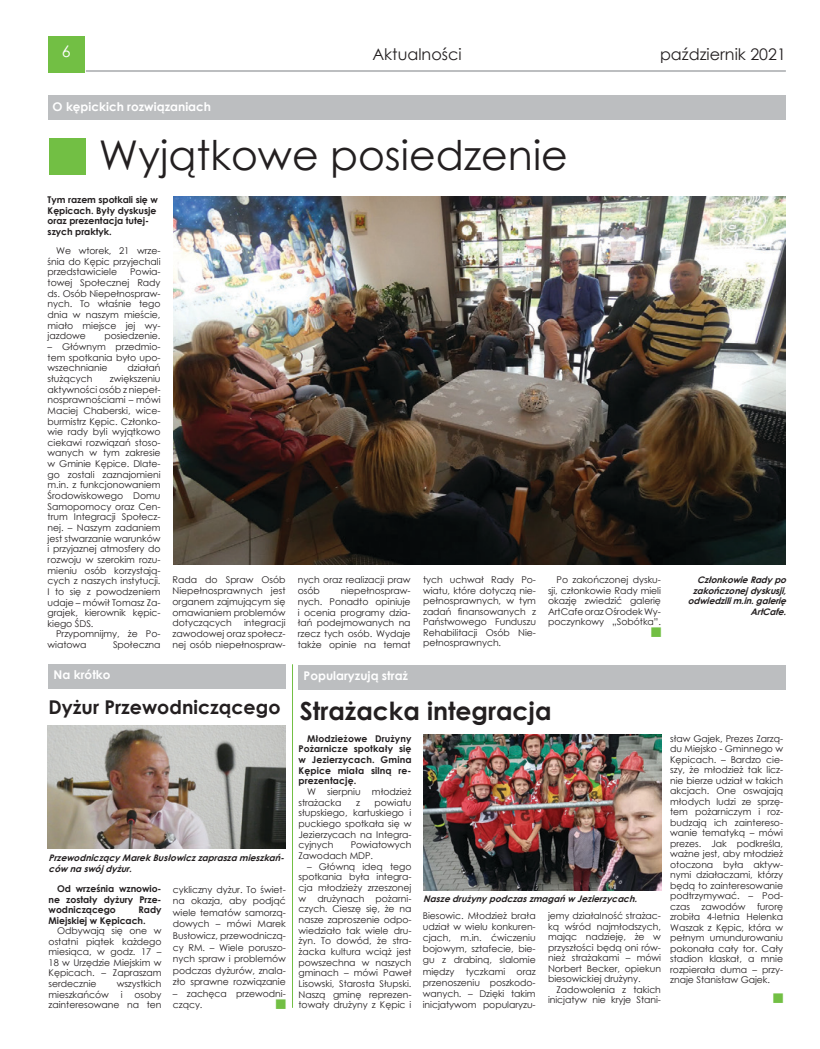
<style>
.page{position:relative;width:820px;height:1049px;background:#fff}
.page>*{position:absolute;margin:0;border:0;box-sizing:border-box;transform-origin:0 0}
.t1{font:41px "Century Gothic";color:#231f20}
.t2{font:700 25px "Century Gothic";color:#231f20}
.t3{font:700 19px "Century Gothic";color:#231f20}
.t4{font:16px "Century Gothic";color:#231f20}
.t5{font:16px "Century Gothic";color:#fff}
.t6{font:700 12px "Century Gothic";color:#fff}
.t7{font:9.3px/10.6px "Century Gothic";letter-spacing:-.005em;color:#231f20;text-align:justify}
.t8{font:700 9.3px/10.6px "Century Gothic";letter-spacing:-.005em;color:#231f20}
.t9{font:italic 700 9px/10.8px "Century Gothic";color:#231f20;text-align:right}
</style>
<div class="page">
<hr style="left:86px;top:70px;width:699px;height:2px;background:#bcbec0">
<div style="left:48px;top:36px;width:36px;height:36px;background:#72bf44"></div>
<hr style="left:292px;top:664px;width:1px;height:344px;background:#72bf44">
<img style="left:173px;top:196px;width:612px;height:368px">
<div style="left:49px;top:96px;width:736px;height:24px;background:#bcbec0"></div>
<div style="left:298px;top:665px;width:487px;height:24px;background:#bcbec0"></div>
<img style="left:48px;top:725px;width:237px;height:124px">
<div style="left:49px;top:138px;width:36px;height:36px;background:#72bf44"></div>
<div style="left:48px;top:664px;width:238px;height:24px;background:#bcbec0"></div>
<img style="left:423px;top:735px;width:237px;height:155px">
<h3 class="t5" style="left:62px;top:40px;width:10px">6</h3>
<h3 class="t4" style="left:372px;top:43px;width:91px">Aktualności</h3>
<h3 class="t4" style="left:659px;top:43px;width:127px">październik 2021</h3>
<p class="t6" style="left:53px;top:97px;width:160px">O kępickich rozwiązaniach</p>
<h1 class="t1" style="left:99px;top:127px;width:470px">Wyjątkowe posiedzenie</h1>
<p class="t8" style="left:48px;top:194px;width:112px">Tym razem spotkali się w<br>Kępicach. Były dyskusje oraz prezentacja tutej&shy;szych praktyk.</p>
<p class="t7" style="left:48px;top:245px;width:114px;text-indent:9px">We wtorek, 21 wrze&shy;śnia do Kępic przyjechali przedstawiciele</p>
<p class="t7" style="left:48px;top:267px;width:114px;text-indent:82px">Powia&shy;towej Społecznej Rady ds. Osób Niepełnospraw&shy;nych. To właśnie tego dnia w naszym mieście, miało miejsce jej wy&shy;jazdowe</p>
<p class="t7" style="left:104px;top:330px;width:57px">posiedzenie.</p>
<p class="t7" style="left:48px;top:341px;width:114px">– Głównym przedmio&shy;tem spotkania było upo&shy;wszechnianie</p>
<p class="t7" style="left:127px;top:362px;width:35px">działań</p>
<p class="t7" style="left:48px;top:373px;width:114px;text-indent:62px">zwiększeniu aktywności osób z niepeł&shy;nosprawnościami – mówi Maciej Chaberski, wice&shy;burmistrz Kępic. Członko&shy;wie rady byli wyjątkowo ciekawi rozwiązań stoso&shy;wanych w tym zakresie w Gminie Kępice. Dlate&shy;go zostali zaznajomieni m.in. z funkcjonowaniem Środowiskowego Domu Samopomocy oraz Cen&shy;trum Integracji Społecz&shy;nej. – Naszym zadaniem jest stwarzanie warunków i przyjaznej atmosfery do rozwoju w szerokim rozu&shy;mieniu osób korzystają&shy;cych z naszych instytucji.<br>I to się z powodzeniem udaje – mówił Tomasz Za&shy;grajek, kierownik kępic&shy;kiego ŚDS.</p>
<p class="t7" style="left:48px;top:629px;width:114px;text-indent:9px">Przypomnijmy, że Po&shy;wiatowa</p>
<p class="t7" style="left:48px;top:373px;width:46px">służących</p>
<p class="t7" style="left:113px;top:639px;width:49px">Społeczna</p>
<p class="t6" style="left:54px;top:666px;width:58px">Na krótko</p>
<p class="t7" style="left:172px;top:574px;width:114px">Rada do Spraw Osób Niepełnosprawnych jest organem zajmującym się omawianiem problemów dotyczących</p>
<p class="t7" style="left:172px;top:617px;width:114px;text-indent:71px">integracji zawodowej oraz społecz&shy;nej osób niepełnospraw-</p>
<h3 class="t3" style="left:48px;top:692px;width:233px">Dyżur Przewodniczącego</h3>
<p class="t9" style="left:49px;top:852px;width:240px;text-align:left">PrzewodniczącyMarekBusłowiczzapraszamieszkań&shy;ców naswój dyżur.</p>
<p class="t8" style="left:49px;top:883px;width:114px;text-align:justify;text-indent:9px">Od września wznowio&shy;ne zostały dyżury Prze&shy;wodniczącego</p>
<p class="t8" style="left:49px;top:904px;width:114px;text-indent:90px">Rady<br>Miejskiej w Kępicach.</p>
<p class="t7" style="left:49px;top:925px;width:114px;text-indent:9px">Odbywają się one w ostatni piątek każdego miesiąca, w godz. 17 – 18 w Urzędzie Miejskim w Kępicach. – Zapraszam serdecznie</p>
<p class="t7" style="left:117px;top:978px;width:46px">wszystkich</p>
<p class="t7" style="left:49px;top:989px;width:62px">mieszkańców</p>
<p class="t7" style="left:121px;top:989px;width:3px">i</p>
<p class="t7" style="left:49px;top:989px;width:114px;text-align:right">osoby<br>zainteresowane na ten</p>
<p class="t7" style="left:173px;top:884px;width:114px;line-height:11.5px">cykliczny dyżur. To świet&shy;na okazja, aby podjąć wiele tematów samorzą&shy;dowych – mówi Marek Busłowicz, przewodniczą&shy;cy RM. – Wiele poruszo&shy;nych spraw i problemów podczas dyżurów, znala&shy;zło sprawne rozwiązanie</p>
<p class="t7" style="left:173px;top:987px;width:114px;line-height:11.5px">– zachęca przewodni&shy;czący.</p>
<p class="t7" style="left:423px;top:574px;width:114px">tych uchwał Rady Po&shy;wiatu, które dotyczą nie&shy;pełnosprawnych, w tym zadań finansowanych z Państwowego Funduszu Rehabilitacji Osób Nie&shy;pełnosprawnych.</p>
<p class="t7" style="left:548px;top:574px;width:114px;text-indent:8px">Po zakończonej dysku&shy;sji, członkowie Rady mieli okazję zwiedzić galerię ArtCafe oraz Ośrodek Wy&shy;poczynkowy „Sobótka”.</p>
<p class="t7" style="left:297px;top:574px;width:114px">nych oraz realizacji praw osób</p>
<p class="t7" style="left:297px;top:585px;width:114px;text-indent:43px">niepełnospraw&shy;nych. Ponadto opiniuje i ocenia programy dzia&shy;łań podejmowanych na rzecz tych osób. Wydaje także opinie na temat</p>
<p class="t9" style="left:687px;top:574px;width:103px">CzłonkowieRadypo zakończonej dyskusji, odwiedzilim.in.galerię<br>ArtCafe.</p>
<p class="t6" style="left:303px;top:667px;width:106px">Popularyzują straż</p>
<h2 class="t2" style="left:300px;top:691px;width:253px">Strażacka integracja</h2>
<p class="t8" style="left:298px;top:732px;width:114px;text-align:justify;text-indent:9px">Młodzieżowe Drużyny Pożarnicze spotkały się w Jezierzycach. Gmina Kępice miała silną re&shy;prezentację.</p>
<p class="t7" style="left:298px;top:786px;width:114px;text-indent:9px">W sierpniu młodzież strażacka</p>
<p class="t7" style="left:298px;top:797px;width:114px;text-indent:76px">powiatu słupskiego, kartuskiego i puckiego spotkała się w Jezierzycach na Integra&shy;cyjnych</p>
<p class="t7" style="left:356px;top:797px;width:5px">z</p>
<p class="t7" style="left:298px;top:839px;width:114px;text-indent:52px">Powiatowych<br>Zawodach MDP.</p>
<p class="t7" style="left:298px;top:861px;width:114px;text-indent:9px">– Główną ideą tego spotkania była integra&shy;cja młodzieży zrzeszonej w drużynach pożarni&shy;czych. Cieszę się, że na nasze zaproszenie odpo&shy;wiedziało tak wiele dru&shy;żyn. To dowód, że stra&shy;żacka kultura wciąż jest powszechna w naszych gminach – mówi Paweł Lisowski, Starosta Słupski.<br>Naszą gminę reprezen&shy;towały drużyny z Kępic i</p>
<p class="t9" style="left:423px;top:893px;width:218px">Naszedrużynypodczaszmagańw Jezierzycach.</p>
<p class="t7" style="left:422px;top:910px;width:114px;line-height:11.1px">Biesowic. Młodzież brała udział w wielu konkuren&shy;cjach, m.in. ćwiczeniu bojowym, sztafecie, bie&shy;gu z drabiną, slalomie między tyczkami oraz przenoszeniu poszkodo&shy;wanych. – Dzięki takim inicjatywom popularyzu-</p>
<p class="t7" style="left:548px;top:910px;width:114px">jemy działalność strażac&shy;ką wśród najmłodszych, mając nadzieję, że w przyszłości będą oni rów&shy;nież strażakami – mówi Norbert Becker, opiekun biesowickiej drużyny.</p>
<p class="t7" style="left:548px;top:984px;width:114px;text-align:right">Zadowolenia z takich inicjatyw nie kryje Stani-</p>
<p class="t7" style="left:670px;top:733px;width:114px">sław Gajek, Prezes Zarzą&shy;du Miejsko - Gminnego w Kępicach. – Bardzo cie&shy;szy, że młodzież tak licz&shy;nie bierze udział w takich akcjach. One oswajają młodych ludzi ze sprzę&shy;tem pożarniczym i roz&shy;budzają ich zaintereso&shy;wanie tematyką – mówi prezes. Jak podkreśla, ważne jest, aby młodzież otoczona była aktyw&shy;nymi działaczami, którzy będą to zainteresowanie podtrzymywać. – Pod&shy;czas zawodów furorę zrobiła 4-letnia Helenka Waszak z Kępic, która w pełnym umundurowaniu pokonała cały tor. Cały stadion klaskał, a mnie rozpierała duma – przy&shy;znaje Stanisław Gajek.</p>
</div>
